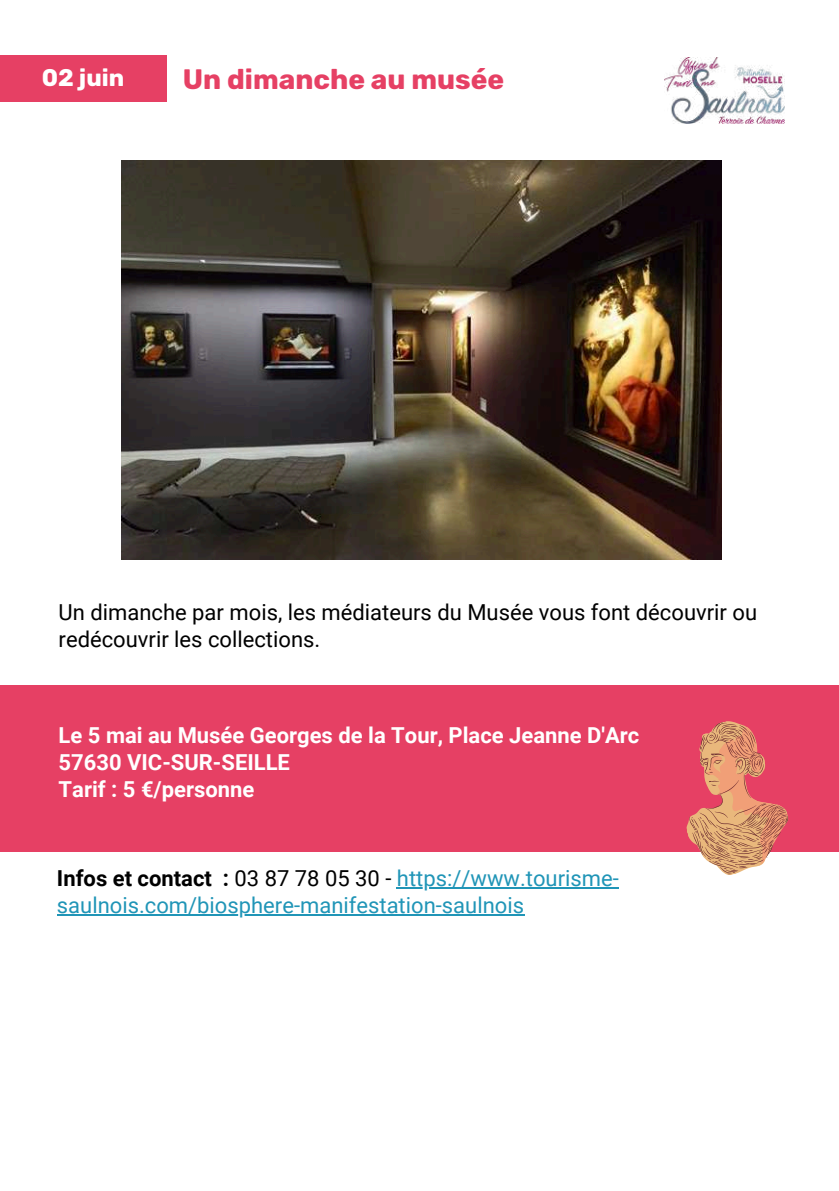
<style>
.page{position:relative;width:839px;height:1191px;background:#fff}
.page>*{position:absolute;margin:0;border:0;box-sizing:border-box;transform-origin:0 0}
.t1{font:700 28px "Rubik";color:#e64064}
.t2{font:700 24px "Rubik";color:#fff}
.t3{font:22px/27px "Roboto";color:#2095b7}
.t4{font:22px/27px "Roboto";color:#000}
.t5{font:700 22px/27px "Roboto";color:#fff}
.s1{font-weight:700;color:#000}
.s2{color:#000}
</style>
<div class="page">
<div style="left:0;top:686px;width:838px;height:166px;background:#e64064"></div>
<img style="left:122px;top:160px;width:600px;height:399px">
<svg style="left:686px;top:721px;width:103px;height:154px"></svg>
<div style="left:0;top:56px;width:166px;height:46px;background:#e64064"></div>
<img style="left:664px;top:58px;width:120px;height:66px">
<hr style="left:397px;top:888px;width:222px;height:1px;background:#2095b7">
<hr style="left:57px;top:915px;width:467px;height:1px;background:#2095b7">
<p class="t2" style="left:42px;top:63px;width:84px">02 juin</p>
<p class="t1" style="left:183px;top:62px;width:323px">Un dimanche au musée</p>
<p class="t4" style="left:59px;top:599px;width:700px">Un dimanche par mois, les médiateurs du Musée vous font découvrir ou redécouvrir les collections.</p>
<p class="t5" style="left:59px;top:722px;width:582px">Le 5 mai au Musée Georges de la Tour, Place Jeanne D'Arc<br>57630 VIC-SUR-SEILLE<br>Tarif : 5 €/personne</p>
<p class="t3" style="left:57px;top:865px;width:563px"><span class="s1">Infos et contact :</span> <span class="s2">03 87 78 05 30 -</span> https://www.tourisme&shy;saulnois.com/biosphere-manifestation-saulnois</p>
</div>
